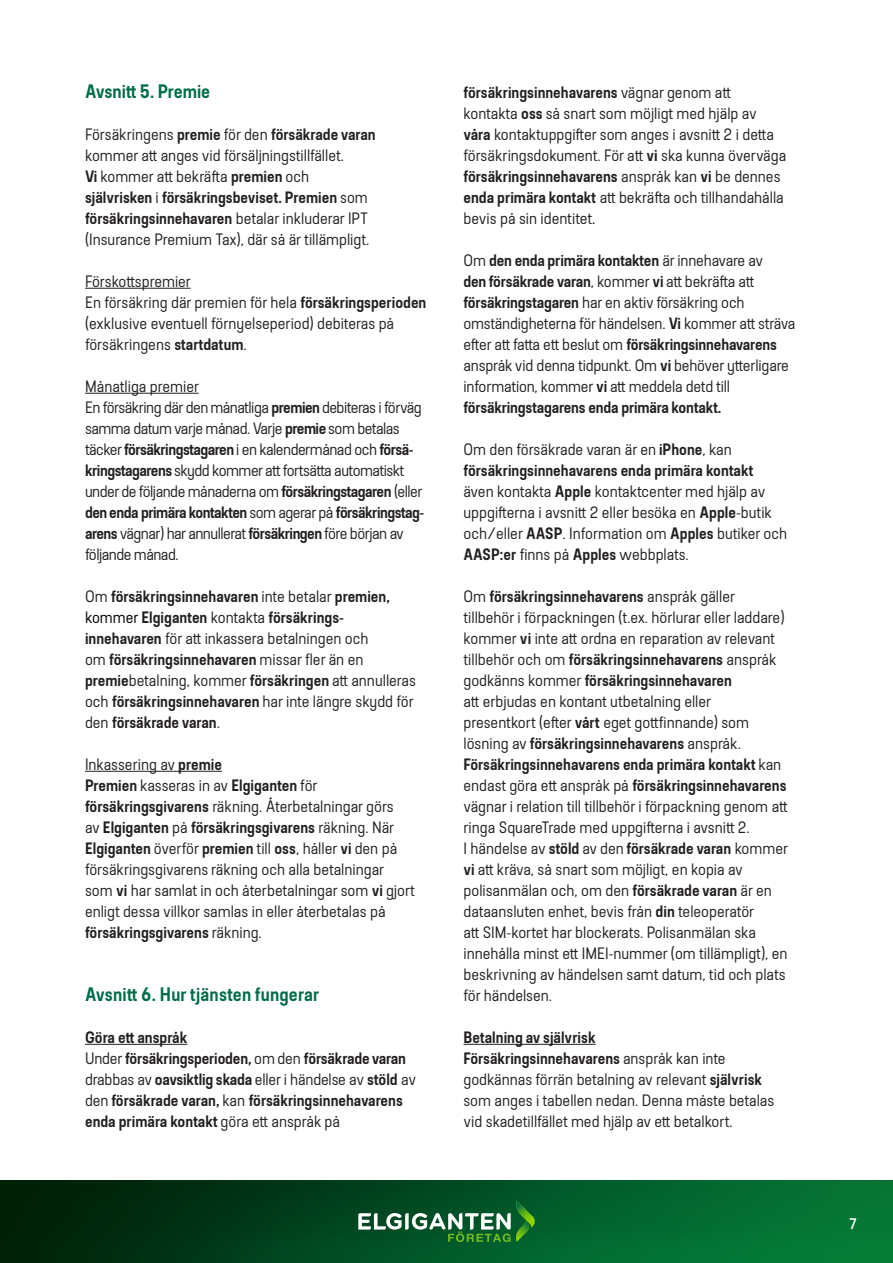
<style>
.page{position:relative;width:893px;height:1263px;background:#fff}
.page>*{position:absolute;margin:0;border:0;box-sizing:border-box;transform-origin:0 0}
.t1{font:600 19.5px "Elkjop Bodytext";letter-spacing:.01em;color:#006d47}
.t2{font:16.5px/21px "Elkjop Bodytext";color:#231f20}
.t3{font:600 16.5px/21px "Elkjop Bodytext";color:#231f20}
.t4{font:16.5px/21px "Elkjop Bodytext";letter-spacing:-.03em;color:#231f20}
.t5{font:15px "Elkjop Bodytext";color:#fff}
.s1{font-weight:600}
.s2{font-weight:400}
.s3{font-weight:400;color:#000}
.s4{color:#000}
</style>
<div class="page">
<img style="left:0;top:1180px;width:893px;height:83px">
<svg style="left:358px;top:1200px;width:177px;height:42px"></svg>
<hr style="left:85px;top:288px;width:106px;height:1px;background:#231f20">
<hr style="left:85px;top:393px;width:114px;height:1px;background:#231f20">
<hr style="left:85px;top:771px;width:137px;height:1px;background:#231f20">
<hr style="left:85px;top:1044px;width:102px;height:1px;background:#231f20">
<hr style="left:463px;top:1044px;width:133px;height:1px;background:#231f20">
<p class="t1" style="left:85px;top:80px;width:127px">Avsnitt 5. Premie</p>
<p class="t2" style="left:85px;top:124px;width:292px">Försäkringens <span class="s1">premie</span> för den <span class="s1">försäkrade varan </span>kommer att anges vid försäljningstillfället.<br><span class="s1">Vi</span> kommer att bekräfta <span class="s1">premien</span> och <span class="s1">självrisken</span> i <span class="s1">försäkringsbeviset. Premien</span> som <span class="s1">försäkringsinnehavaren</span> betalar inkluderar IPT (Insurance Premium Tax), där så är tillämpligt.</p>
<p class="t2" style="left:85px;top:271px;width:343px">Förskottspremier<br>En försäkring där premien för hela <span class="s1">försäkringsperioden </span>(exklusive eventuell förnyelseperiod) debiteras på försäkringens <span class="s1">startdatum</span>.</p>
<p class="t4" style="left:85px;top:376px;width:341px">Månatliga premier<br>En försäkring där denmånatliga <span class="s1">premien</span> debiteras i förväg samma datum varje månad. Varje <span class="s1">premie</span> som betalas täcker <span class="s1">försäkringstagaren</span> i en kalendermånad och <span class="s1">försä&shy;kringstagarens</span> skydd kommer att fortsätta automatiskt under de följande månaderna om <span class="s1">försäkringstagaren</span> (eller <span class="s1">den enda primära kontakten</span> som agerar på <span class="s1">försäkringstag&shy;arens</span> vägnar) har annullerat <span class="s1">försäkringen</span> före början av följande månad.</p>
<p class="t3" style="left:85px;top:586px;width:332px"><span class="s2">Om</span> försäkringsinnehavaren <span class="s2">inte betalar</span> premien, <span class="s3">kommer</span> Elgiganten <span class="s2">kontakta</span> försäkrings&shy;innehavaren <span class="s2">för att inkassera betalningen och<br>om</span> försäkringsinnehavaren <span class="s2">missar fler än en </span>premie<span class="s2">betalning, kommer</span> försäkringen <span class="s2">att annulleras och</span> försäkringsinnehavaren <span class="s2">har inte längre skydd för den</span> försäkrade varan<span class="s2">.</span></p>
<p class="t2" style="left:85px;top:754px;width:331px">Inkassering av <span class="s1">premie<br>Premien</span> kasseras in av <span class="s1">Elgiganten</span> för <span class="s1">försäkringsgivarens</span> räkning. Återbetalningar görs<br>av <span class="s1">Elgiganten</span> på <span class="s1">försäkringsgivarens</span> räkning. När <span class="s1">Elgiganten</span> överför <span class="s1">premien</span> till <span class="s1">oss</span>, håller <span class="s1">vi</span> den på försäkringsgivarens räkning och alla betalningar som <span class="s1">vi</span> har samlat in och återbetalningar som <span class="s1">vi</span> gjort enligt dessa villkor samlas in eller återbetalas på <span class="s1">försäkringsgivarens</span> räkning.</p>
<p class="t1" style="left:85px;top:983px;width:236px">Avsnitt 6. Hur tjänsten fungerar</p>
<p class="t3" style="left:85px;top:1027px;width:332px">Göra ett anspråk<br><span class="s2">Under</span> försäkringsperioden, <span class="s2">om den</span> försäkrade varan <span class="s2">drabbas av</span> oavsiktlig skada <span class="s2">eller i händelse av</span> stöld <span class="s2">av den</span> försäkrade varan, <span class="s2">kan</span> försäkringsinnehavarens enda primära kontakt <span class="s2">göra ett anspråk på</span></p>
<p class="t2" style="left:463px;top:82px;width:324px"><span class="s1">försäkringsinnehavarens</span> vägnar genom att kontakta <span class="s1">oss</span> så snart som möjligt med hjälp av <span class="s1">våra</span> kontaktuppgifter som anges i avsnitt 2 i detta försäkringsdokument. För att <span class="s1">vi</span> ska kunna överväga <span class="s1">försäkringsinnehavarens</span> anspråk kan <span class="s1">vi</span> be dennes <span class="s1">enda primära kontakt</span> att bekräfta och tillhandahålla bevis på sin identitet<span class="s4">.</span></p>
<p class="t2" style="left:463px;top:250px;width:333px">Om <span class="s1">den enda primära kontakten</span> är innehavare av<br><span class="s1">den försäkrade varan</span>, kommer <span class="s1">vi</span> att bekräfta att <span class="s1">försäkringstagaren</span> har en aktiv försäkring och omständigheterna för händelsen. <span class="s1">Vi</span> kommer att sträva efter att fatta ett beslut om <span class="s1">försäkringsinnehavarens </span>anspråk vid denna tidpunkt. Om <span class="s1">vi</span> behöver ytterligare information, kommer <span class="s1">vi</span> att meddela detd till <span class="s1">försäkringstagarens enda primära kontakt.</span></p>
<p class="t2" style="left:463px;top:439px;width:325px">Om den försäkrade varan är en <span class="s1">iPhone</span>, kan <span class="s1">försäkringsinnehavarens enda primära kontakt </span>även kontakta <span class="s1">Apple</span> kontaktcenter med hjälp av uppgifterna i avsnitt 2 eller besöka en <span class="s1">Apple</span>-butik och/eller <span class="s1">AASP</span>. Information om <span class="s1">Apples</span> butiker och <span class="s1">AASP:er</span> finns på <span class="s1">Apples</span> webbplats.</p>
<p class="t2" style="left:463px;top:586px;width:326px">Om <span class="s1">försäkringsinnehavarens</span> anspråk gäller tillbehör i förpackningen (t.ex. hörlurar eller laddare) kommer <span class="s1">vi</span> inte att ordna en reparation av relevant tillbehör och om <span class="s1">försäkringsinnehavarens</span> anspråk godkänns kommer <span class="s1">försäkringsinnehavaren<br></span>att erbjudas en kontant utbetalning eller<br>presentkort (efter <span class="s1">vårt</span> eget gottfinnande) som lösning av <span class="s1">försäkringsinnehavarens</span> anspråk.<br><span class="s1">Försäkringsinnehavarens enda primära kontakt</span> kan endast göra ett anspråk på <span class="s1">försäkringsinnehavarens </span>vägnar i relation till tillbehör i förpackning genom att ringa SquareTrade med uppgifterna i avsnitt 2.<br>I händelse av <span class="s1">stöld</span> av den <span class="s1">försäkrade varan</span> kommer <span class="s1">vi</span> att kräva, så snart som möjligt, en kopia av polisanmälan och, om den <span class="s1">försäkrade varan</span> är en dataansluten enhet, bevis från <span class="s1">din</span> teleoperatör<br>att SIM-kortet har blockerats. Polisanmälan ska innehålla minst ett IMEI-nummer (om tillämpligt), en beskrivning av händelsen samt datum, tid och plats för händelsen.</p>
<p class="t2" style="left:463px;top:1027px;width:312px"><span class="s1">Betalning av självrisk<br>Försäkringsinnehavarens</span> anspråk kan inte godkännas förrän betalning av relevant <span class="s1">självrisk </span>som anges i tabellen nedan. Denna måste betalas vid skadetillfället med hjälp av ett betalkort.</p>
<p class="t5" style="left:850px;top:1216px;width:9px">7</p>
</div>
